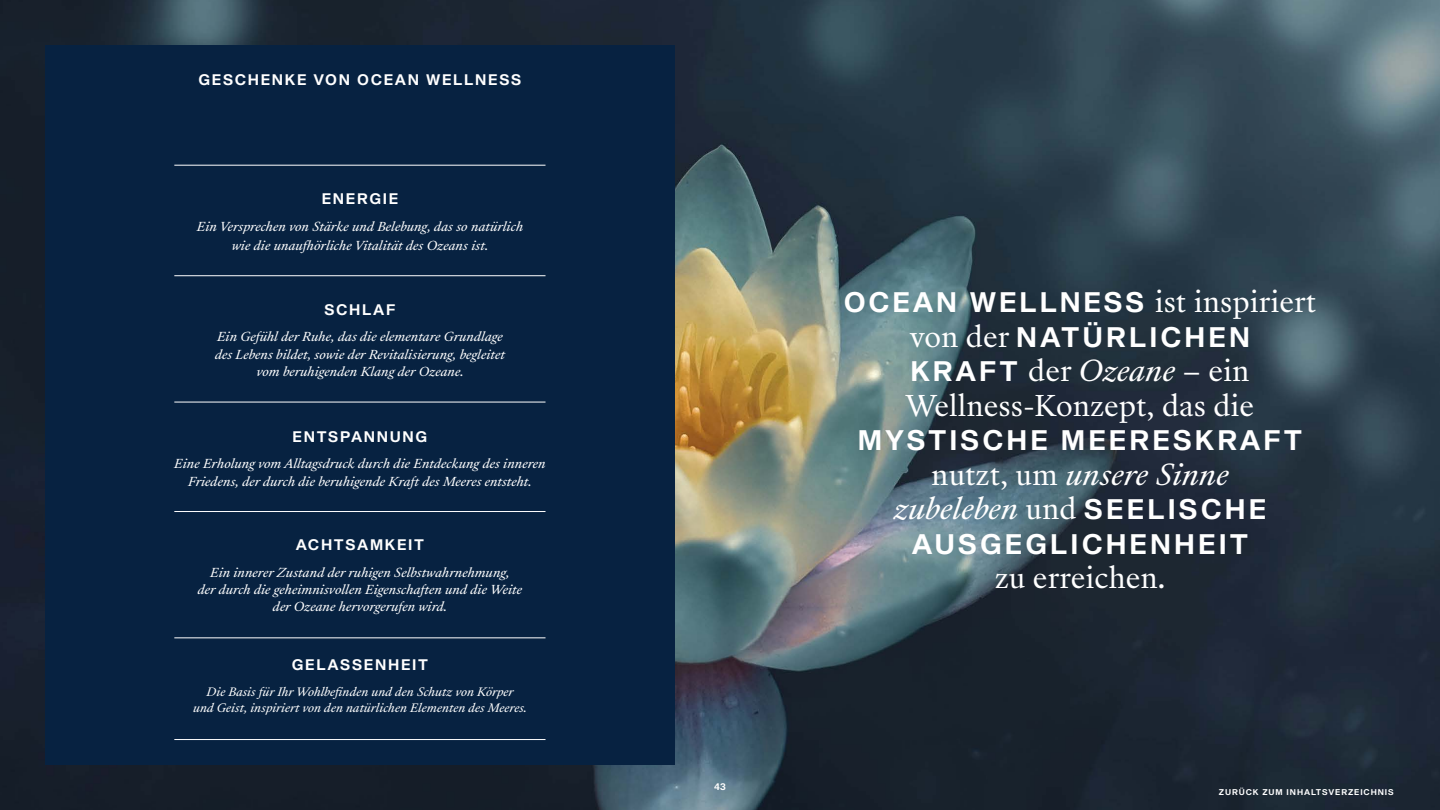
<style>
.page{position:relative;width:1440px;height:810px;background:#fff}
.page>*{position:absolute;margin:0;border:0;box-sizing:border-box;transform-origin:0 0}
.t1{font:300 27.75px/34.5px "Shapiro 65";letter-spacing:.11em;color:#fff;text-align:center}
.t2{font:27.75px/34.5px "Sang Bleu Republic";color:#fff}
.t3{font:italic 27.75px/34.5px "Sang Bleu Republic";color:#fff;text-align:center}
.t4{font:300 15px "Shapiro 65";letter-spacing:.11em;color:#fff}
.t5{font:italic 12px/17.2px "Sang Bleu Republic";color:#fff;text-align:center}
.t6{font:italic 11.25px/16.5px "Sang Bleu Republic";color:#fff;text-align:center}
.t7{font:300 9.52px "Shapiro 65";color:#fff}
.t8{font:300 8.18px "Shapiro 65";letter-spacing:.11em;color:#fff}
.s1{font-family:"Sang Bleu Republic";font-weight:400}
.s2{font-family:"Shapiro 65";font-weight:300}
.s3{font-style:italic}
.s4{font-style:normal}
.s5{font-family:"Shapiro 65";font-weight:300;font-style:normal}
</style>
<div class="page">
<img style="left:0;top:0;width:1440px;height:810px">
<div style="left:45px;top:45px;width:630px;height:720px;background:#072241"></div>
<hr style="left:174px;top:276px;width:372px;height:1px;background:#fff">
<hr style="left:174px;top:402px;width:372px;height:1px;background:#fff">
<hr style="left:174px;top:511px;width:372px;height:1px;background:#fff">
<hr style="left:174px;top:638px;width:372px;height:1px;background:#fff">
<hr style="left:174px;top:739px;width:372px;height:1px;background:#fff">
<hr style="left:174px;top:165px;width:372px;height:1px;background:#fff">
<p class="t4" style="left:199px;top:69px;width:324px">GESCHENKE VON OCEAN WELLNESS</p>
<p class="t4" style="left:322px;top:188px;width:78px">ENERGIE</p>
<p class="t5" style="left:197px;top:218px;width:328px;line-height:18.8px">Ein Versprechen von Stärke und Belebung, das so natürlich wie die unaufhörliche Vitalität des Ozeans ist.</p>
<p class="t4" style="left:324px;top:299px;width:73px">SCHLAF</p>
<p class="t5" style="left:215px;top:329px;width:291px">Ein Gefühl der Ruhe, das die elementare Grundlage des Lebens bildet, sowie der Revitalisierung, begleitet vom beruhigenden Klang der Ozeane.</p>
<p class="t4" style="left:293px;top:426px;width:136px">ENTSPANNUNG</p>
<p class="t5" style="left:174px;top:456px;width:373px">Eine Erholung vom Alltagsdruck durch die Entdeckung des inneren<br>Friedens, der durch die beruhigende Kraft des Meeres entsteht.</p>
<p class="t4" style="left:296px;top:534px;width:130px">ACHTSAMKEIT</p>
<p class="t5" style="left:198px;top:564px;width:326px">Ein innerer Zustand der ruhigen Selbstwahrnehmung,<br>der durch die geheimnisvollen Eigenschaften und die Weite der Ozeane hervorgerufen wird.</p>
<p class="t4" style="left:292px;top:654px;width:138px">GELASSENHEIT</p>
<p class="t6" style="left:193px;top:684px;width:335px">Die Basis für Ihr Wohlbefinden und den Schutz von Körper<br>und Geist, inspiriert von den natürlichen Elementen des Meeres.</p>
<p class="t7" style="left:714px;top:780px;width:13px">43</p>
<h1 class="t1" style="left:844px;top:286px;width:474px">OCEAN WELLNESS <span class="s1">ist inspiriert von der</span> NATÜRLICHEN</h1>
<h1 class="t2" style="left:906px;top:354px;width:350px"><span class="s2">KRAFT</span> der <span class="s3">Ozeane</span> – ein<br>Wellness-Konzept, das die</h1>
<h1 class="t1" style="left:858px;top:424px;width:446px">MYSTISCHE MEERESKRAFT</h1>
<h1 class="t3" style="left:894px;top:458px;width:374px"><span class="s4">nutzt, um</span> unsere Sinne zubeleben <span class="s4">und</span> <span class="s5">SEELISCHE</span></h1>
<h1 class="t1" style="left:912px;top:528px;width:338px">AUSGEGLICHENHEIT</h1>
<h1 class="t2" style="left:995px;top:561px;width:172px">zu erreichen.</h1>
<p class="t8" style="left:1219px;top:786px;width:176px">ZURÜCK ZUM INHALTSVERZEICHNIS</p>
</div>
